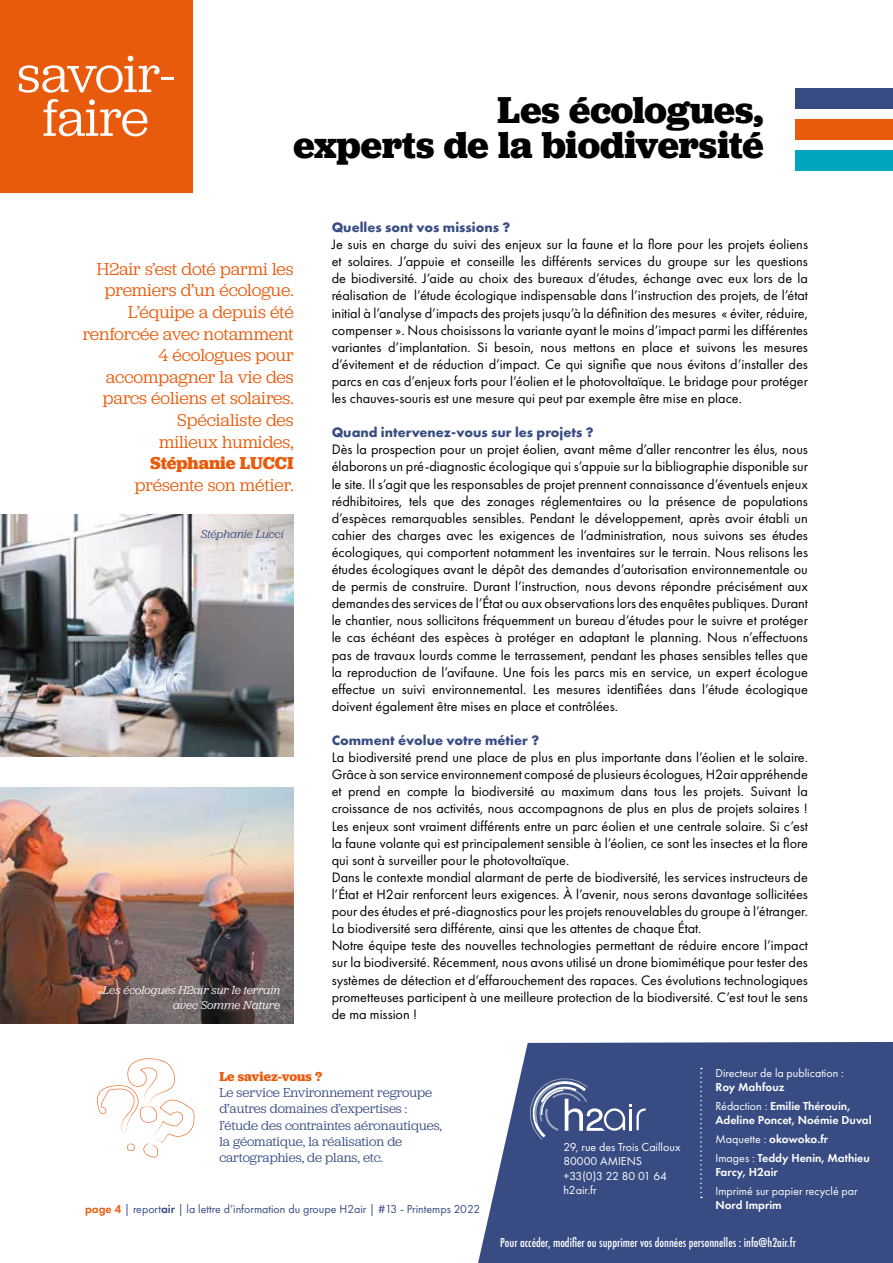
<style>
.page{position:relative;width:893px;height:1263px;background:#fff}
.page>*{position:absolute;margin:0;border:0;box-sizing:border-box;transform-origin:0 0}
.t1{font:54px/43.7px "Jubilat";letter-spacing:-.01em;color:#fff;text-align:center}
.t2{font:700 39px/34.5px "Jubilat";color:#000;text-align:right}
.t3{font:18px/21.6px "Jubilat";color:#e95b0c;text-align:right}
.t4{font:700 18px "Jubilat";color:#e95b0c}
.t5{font:14.25px/17.1px "Futura PT";color:#000;text-align:justify}
.t6{font:700 14.25px "Futura PT";color:#384c83}
.t7{font:13.5px/16.2px "Jubilat";color:#384c83}
.t8{font:700 13.5px "Jubilat";letter-spacing:-.005em;color:#e95b0c}
.t9{font:600 12px/18.6px "Futura PT";color:#fff}
.t10{font:12px/14.4px "Futura PT";color:#fff}
.t11{font:12px "Futura PT";color:#384c83}
.t12{font:500 condensed 12px "Futura";color:#fff}
.t13{font:italic 12px/14.4px "Jubilat";color:#fff;text-align:right}
.t14{font:italic 12px "Jubilat";color:#384c83}
.s1{font-weight:600;color:#e95b0c}
.s2{font-weight:600}
.s3{font-weight:400}
</style>
<div class="page">
<div style="left:0;top:0;width:193px;height:193px;background:#e95b0c"></div>
<div style="left:796px;top:151px;width:97px;height:20px;background:#00a5c0"></div>
<div style="left:796px;top:89px;width:97px;height:20px;background:#384c83"></div>
<div style="left:796px;top:120px;width:97px;height:20px;background:#e95b0c"></div>
<svg style="left:478px;top:1042px;width:415px;height:221px;background:#45588b"></svg>
<svg style="left:530px;top:1078px;width:116px;height:62px;background:#596a98"></svg>
<svg style="left:700px;top:1068px;width:2px;height:130px"></svg>
<svg style="left:97px;top:1058px;width:97px;height:99px"></svg>
<img style="left:0;top:514px;width:294px;height:243px">
<img style="left:0;top:787px;width:294px;height:236px">
<h1 class="t1" style="left:17px;top:50px;width:159px">savoir&shy;faire</h1>
<h2 class="t2" style="left:293px;top:93px;width:472px">Les écologues,<br>experts de la biodiversité</h2>
<p class="t3" style="left:83px;top:257px;width:212px">H2air s’est doté parmi les premiers d’un écologue.<br>L’équipe a depuis été renforcée avec notamment<br>4 écologues pour accompagner la vie des parcs éoliens et solaires.<br>Spécialiste des<br>milieux humides,</p>
<p class="t4" style="left:150px;top:451px;width:145px">Stéphanie LUCCI</p>
<p class="t3" style="left:135px;top:473px;width:160px">présente son métier.</p>
<p class="t14" style="left:201px;top:527px;width:85px">Stéphanie Lucci</p>
<p class="t13" style="left:103px;top:982px;width:179px">Les écologues H2air sur le terrain avec Somme Nature</p>
<p class="t6" style="left:332px;top:218px;width:180px">Quelles sont vos missions ?</p>
<p class="t5" style="left:332px;top:236px;width:478px">Je suis en charge du suivi des enjeux sur la faune et la flore pour les projets éoliens et solaires. J’appuie et conseille les différents services du groupe sur les questions de biodiversité. J’aide au choix des bureaux d’études, échange avec eux lors de la réalisation de l’étude écologique indispensable dans l’instruction des projets, de l’état initial à l’analyse d’impacts des projets jusqu’à la définition des mesures « éviter, réduire, compenser ». Nous choisissons la variante ayant le moins d’impact parmi les différentes variantes d’implantation. Si besoin, nous mettons en place et suivons les mesures d’évitement et de réduction d’impact. Ce qui signifie que nous évitons d’installer des parcs en cas d’enjeux forts pour l’éolien et le photovoltaïque. Le bridage pour protéger les chauves-souris est une mesure qui peut par exemple être mise en place.</p>
<p class="t6" style="left:332px;top:423px;width:263px">Quand intervenez-vous sur les projets ?</p>
<p class="t5" style="left:332px;top:441px;width:478px">Dès la prospection pour un projet éolien, avant même d’aller rencontrer les élus, nous élaborons un pré-diagnostic écologique qui s’appuie sur la bibliographie disponible sur le site. Il s’agit que les responsables de projet prennent connaissance d’éventuels enjeux rédhibitoires, tels que des zonages réglementaires ou la présence de populations d’espèces remarquables sensibles. Pendant le développement, après avoir établi un cahier des charges avec les exigences de l’administration, nous suivons ses études écologiques, qui comportent notamment les inventaires sur le terrain. Nous relisons les études écologiques avant le dépôt des demandes d’autorisation environnementale ou de permis de construire. Durant l’instruction, nous devons répondre précisément aux demandes des services de l’État ou aux observations lors des enquêtes publiques. Durant le chantier, nous sollicitons fréquemment un bureau d’études pour le suivre et protéger le cas échéant des espèces à protéger en adaptant le planning. Nous n’effectuons pas de travaux lourds comme le terrassement, pendant les phases sensibles telles que la reproduction de l’avifaune. Une fois les parcs mis en service, un expert écologue effectue un suivi environnemental. Les mesures identifiées dans l’étude écologique doivent également être mises en place et contrôlées.</p>
<p class="t6" style="left:332px;top:731px;width:209px">Comment évolue votre métier ?</p>
<p class="t5" style="left:332px;top:749px;width:478px;text-align:left">La biodiversité prend une place de plus en plus importante dans l’éolien et le solaire.<br>Grâce à son service environnement composé de plusieurs écologues, H2air appréhende et prend en compte la biodiversité au maximum dans tous les projets. Suivant la croissance de nos activités, nous accompagnons de plus en plus de projets solaires !<br>Les enjeux sont vraiment différents entre un parc éolien et une centrale solaire. Si c’est la faune volante qui est principalement sensible à l’éolien, ce sont les insectes et la flore qui sont à surveiller pour le photovoltaïque.<br>Dans le contexte mondial alarmant de perte de biodiversité, les services instructeurs de l’État et H2air renforcent leurs exigences. À l’avenir, nous serons davantage sollicitées pour des études et pré-diagnostics pour les projets renouvelables du groupe à l’étranger.<br>La biodiversité sera différente, ainsi que les attentes de chaque État.<br>Notre équipe teste des nouvelles technologies permettant de réduire encore l’impact sur la biodiversité. Récemment, nous avons utilisé un drone biomimétique pour tester des systèmes de détection et d’effarouchement des rapaces. Ces évolutions technologiques prometteuses participent à une meilleure protection de la biodiversité. C’est tout le sens de ma mission !</p>
<p class="t8" style="left:219px;top:1068px;width:104px">Le saviez-vous ?</p>
<p class="t7" style="left:219px;top:1084px;width:224px">Le service Environnement regroupe d’autres domaines d’expertises : l’étude des contraintes aéronautiques, la géomatique, la réalisation de cartographies, de plans, etc.</p>
<p class="t11" style="left:85px;top:1201px;width:397px"><span class="s1">page 4</span> | report<span class="s2">air</span> | la lettre d’information du groupe H2air | #13 - Printemps 2022</p>
<p class="t10" style="left:563px;top:1140px;width:119px">29, rue des Trois Cailloux<br>80000 AMIENS +33(0)3 22 80 01 64 h2air.fr</p>
<p class="t10" style="left:715px;top:1066px;width:130px">Directeur de la publication :</p>
<p class="t9" style="left:715px;top:1078px;width:136px">Roy Mahfouz<br><span class="s3">Rédaction :</span> Emilie Thérouin,</p>
<p class="t9" style="left:715px;top:1111px;width:158px">Adeline Poncet, Noémie Duval<br><span class="s3">Maquette :</span> okowoko.fr<br><span class="s3">Images :</span> Teddy Henin, Mathieu</p>
<p class="t9" style="left:715px;top:1163px;width:64px">Farcy, H2air</p>
<p class="t10" style="left:715px;top:1183px;width:144px">Imprimé sur papier recyclé par</p>
<p class="t9" style="left:715px;top:1196px;width:68px">Nord Imprim</p>
<p class="t12" style="left:500px;top:1235px;width:297px">Pour accéder, modifier ou supprimer vos données personnelles : info@h2air.fr</p>
</div>
